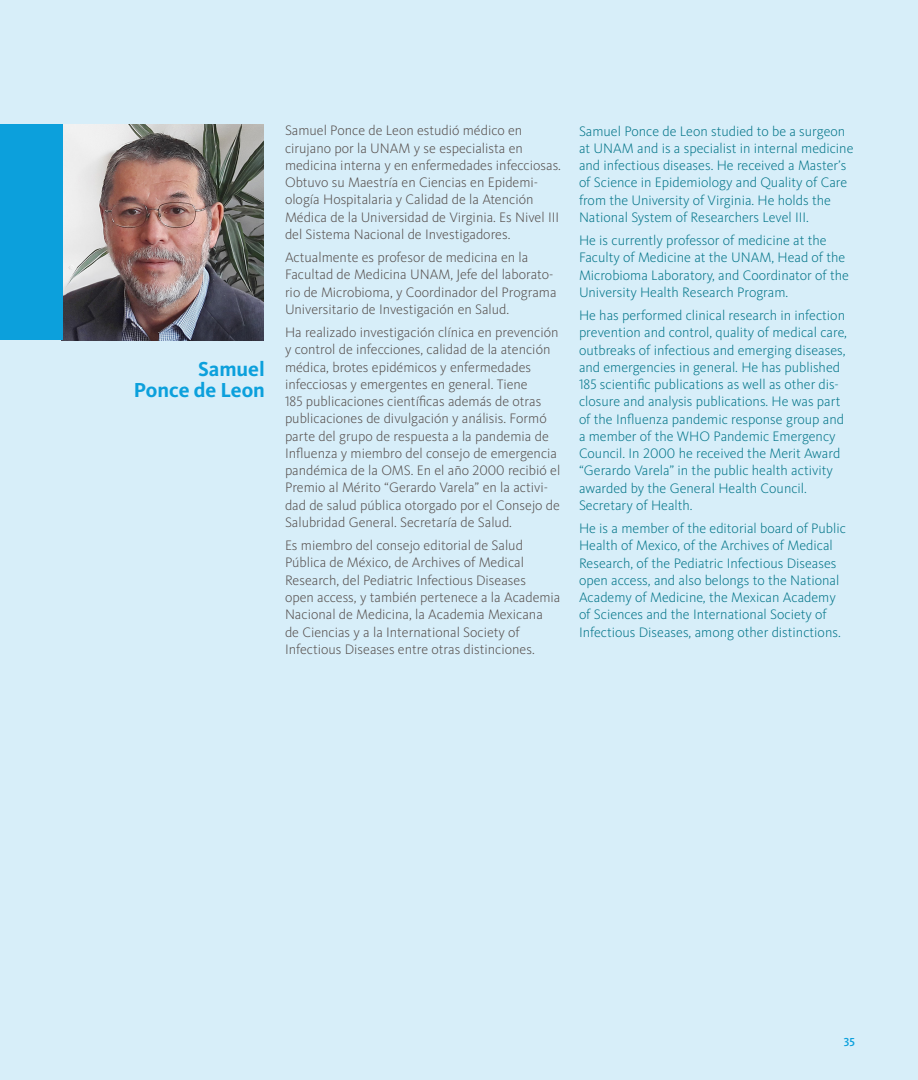
<style>
.page{position:relative;width:918px;height:1080px;background:#d7eef9}
.page>*{position:absolute;margin:0;border:0;box-sizing:border-box;transform-origin:0 0}
.t1{font:700 21px/21px "Kievit OT";color:#0ca0dc;text-align:right}
.t2{font:300 14.25px/17.2px "Kievit OT";color:#57504e}
.t3{font:300 14.25px/17.2px "Kievit OT";color:#05768a}
.t4{font:500 12px "Kievit OT";color:#0ca0dc}
</style>
<div class="page">
<img style="left:63px;top:124px;width:200px;height:216px">
<div style="left:0;top:124px;width:63px;height:216px;background:#0ca0dc"></div>
<h1 class="t1" style="left:134px;top:358px;width:133px">Samuel<br>Ponce de Leon</h1>
<p class="t2" style="left:285px;top:122px;width:278px">Samuel Ponce de Leon estudió médico en cirujano por la UNAM y se especialista en medicina interna y en enfermedades infecciosas.<br>Obtuvo su Maestría en Ciencias en Epidemi&shy;ología Hospitalaria y Calidad de la Atención Médica de la Universidad de Virginia. Es Nivel III del Sistema Nacional de Investigadores.</p>
<p class="t2" style="left:285px;top:249px;width:273px">Actualmente es profesor de medicina en la Facultad de Medicina UNAM, Jefe del laborato&shy;rio de Microbioma, y Coordinador del Programa Universitario de Investigación en Salud.</p>
<p class="t2" style="left:285px;top:324px;width:277px">Ha realizado investigación clínica en prevención y control de infecciones, calidad de la atención médica, brotes epidémicos y enfermedades infecciosas y emergentes en general. Tiene<br>185 publicaciones científicas además de otras publicaciones de divulgación y análisis. Formó parte del grupo de respuesta a la pandemia de Influenza y miembro del consejo de emergencia pandémica de la OMS. En el año 2000 recibió el Premio al Mérito “Gerardo Varela” en la activi&shy;dad de salud pública otorgado por el Consejo de Salubridad General. Secretaría de Salud.</p>
<p class="t2" style="left:285px;top:537px;width:277px">Es miembro del consejo editorial de Salud Pública de México, de Archives of Medical Research, del Pediatric Infectious Diseases<br>open access, y también pertenece a la Academia Nacional de Medicina, la Academia Mexicana<br>de Ciencias y a la International Society of Infectious Diseases entre otras distinciones.</p>
<p class="t3" style="left:579px;top:122px;width:276px">Samuel Ponce de Leon studied to be a surgeon at UNAM and is a specialist in internal medicine and infectious diseases. He received a Master’s of Science in Epidemiology and Quality of Care from the University of Virginia. He holds the National System of Researchers Level III.</p>
<p class="t3" style="left:579px;top:232px;width:272px">He is currently professor of medicine at the Faculty of Medicine at the UNAM, Head of the Microbioma Laboratory, and Coordinator of the University Health Research Program.</p>
<p class="t3" style="left:579px;top:307px;width:270px">He has performed clinical research in infection prevention and control, quality of medical care, outbreaks of infectious and emerging diseases, and emergencies in general. He has published 185 scientific publications as well as other dis&shy;closure and analysis publications. He was part of the Influenza pandemic response group and a member of the WHO Pandemic Emergency Council. In 2000 he received the Merit Award “Gerardo Varela” in the public health activity awarded by the General Health Council.<br>Secretary of Health.</p>
<p class="t3" style="left:579px;top:520px;width:268px">He is a member of the editorial board of Public Health of Mexico, of the Archives of Medical Research, of the Pediatric Infectious Diseases open access, and also belongs to the National Academy of Medicine, the Mexican Academy of Sciences and the International Society of Infectious Diseases, among other distinctions.</p>
<p class="t4" style="left:844px;top:1035px;width:13px">35</p>
</div>
